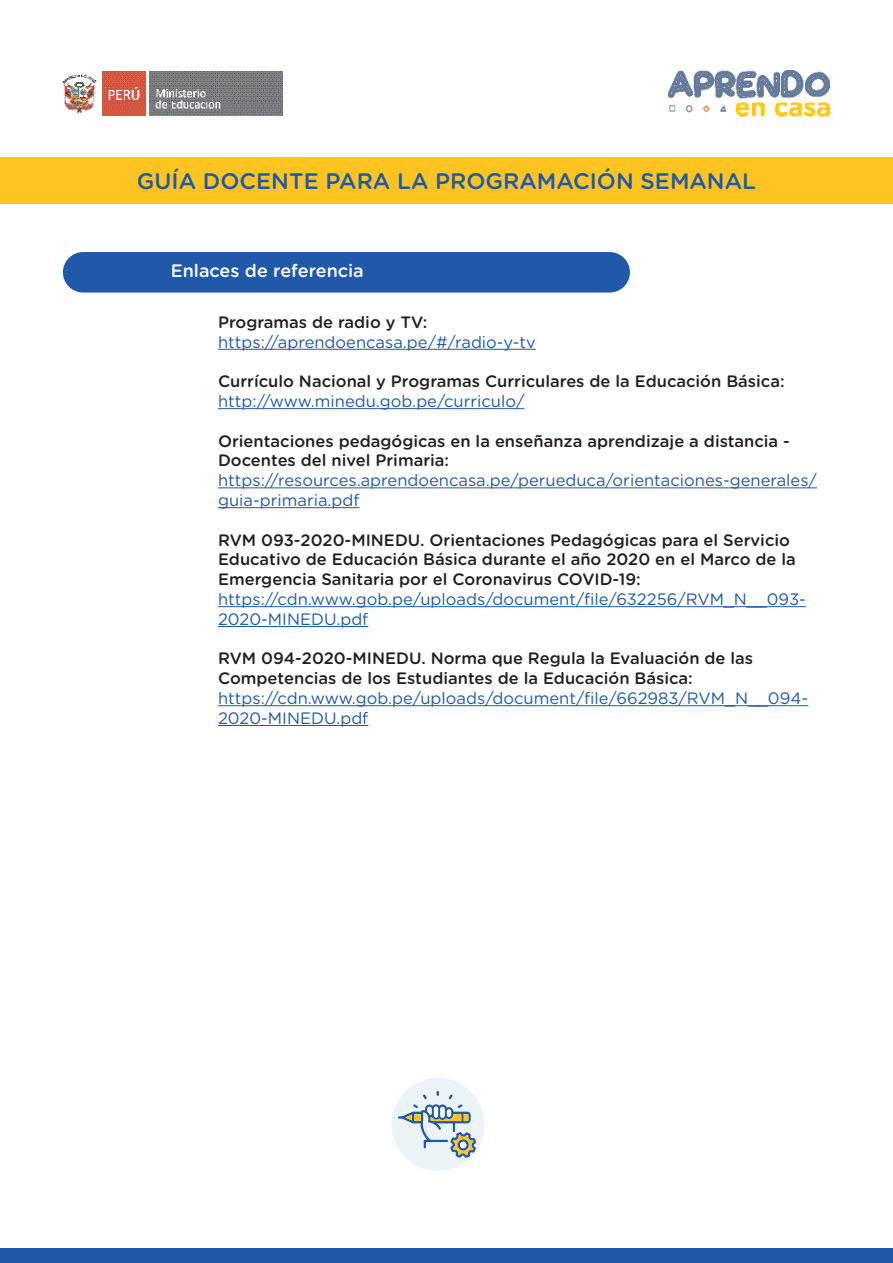
<style>
.page{position:relative;width:893px;height:1263px;background:#fff}
.page>*{position:absolute;margin:0;border:0;box-sizing:border-box;transform-origin:0 0}
.t1{font:500 22.5px "Gotham Rounded";color:#2059a8}
.t2{font:500 18px "Gotham Rounded";color:#fff}
.t3{font:500 16.5px/19.8px "Gotham Rounded";color:#231f20}
.t4{font:16.5px/19.8px "Gotham Rounded";color:#2059a8}
</style>
<div class="page">
<div style="left:0;top:1248px;width:893px;height:15px;background:#2059a8"></div>
<img style="left:62px;top:71px;width:220px;height:45px">
<img style="left:668px;top:70px;width:161px;height:47px">
<div style="left:0;top:157px;width:893px;height:47px;background:#fec422"></div>
<div style="left:392px;top:1078px;width:92px;height:93px;background:#edf4f8;border-radius:50%"></div>
<svg style="left:398px;top:1091px;width:78px;height:67px"></svg>
<div style="left:63px;top:252px;width:567px;height:40px;background:#2059a8;border-radius:20px"></div>
<hr style="left:218px;top:349px;width:318px;height:1px;background:#2059a8">
<hr style="left:218px;top:408px;width:306px;height:1px;background:#2059a8">
<hr style="left:218px;top:487px;width:599px;height:1px;background:#2059a8">
<hr style="left:218px;top:507px;width:142px;height:1px;background:#2059a8">
<hr style="left:218px;top:606px;width:588px;height:1px;background:#2059a8">
<hr style="left:218px;top:626px;width:150px;height:1px;background:#2059a8">
<hr style="left:218px;top:705px;width:590px;height:1px;background:#2059a8">
<hr style="left:218px;top:725px;width:150px;height:1px;background:#2059a8">
<h1 class="t1" style="left:137px;top:168px;width:621px">GUÍA DOCENTE PARA LA PROGRAMACIÓN SEMANAL</h1>
<p class="t2" style="left:171px;top:260px;width:195px">Enlaces de referencia</p>
<p class="t3" style="left:218px;top:312px;width:211px">Programas de radio y TV:</p>
<p class="t4" style="left:218px;top:333px;width:319px">https://aprendoencasa.pe/#/radio-y-tv</p>
<p class="t3" style="left:218px;top:371px;width:568px">Currículo Nacional y Programas Curriculares de la Educación Básica:</p>
<p class="t4" style="left:218px;top:392px;width:308px">http://www.minedu.gob.pe/curriculo/</p>
<p class="t3" style="left:218px;top:431px;width:573px">Orientaciones pedagógicas en la enseñanza aprendizaje a distancia -<br>Docentes del nivel Primaria:</p>
<p class="t4" style="left:218px;top:471px;width:600px">https://resources.aprendoencasa.pe/perueduca/orientaciones-generales/ guia-primaria.pdf</p>
<p class="t3" style="left:218px;top:530px;width:579px">RVM 093-2020-MINEDU. Orientaciones Pedagógicas para el Servicio<br>Educativo de Educación Básica durante el año 2020 en el Marco de la<br>Emergencia Sanitaria por el Coronavirus COVID-19:</p>
<p class="t4" style="left:218px;top:590px;width:589px">https://cdn.www.gob.pe/uploads/document/file/632256/RVM_N__093-<br>2020-MINEDU.pdf</p>
<p class="t3" style="left:218px;top:648px;width:537px">RVM 094-2020-MINEDU. Norma que Regula la Evaluación de las<br>Competencias de los Estudiantes de la Educación Básica:</p>
<p class="t4" style="left:218px;top:689px;width:592px">https://cdn.www.gob.pe/uploads/document/file/662983/RVM_N__094-<br>2020-MINEDU.pdf</p>
</div>
